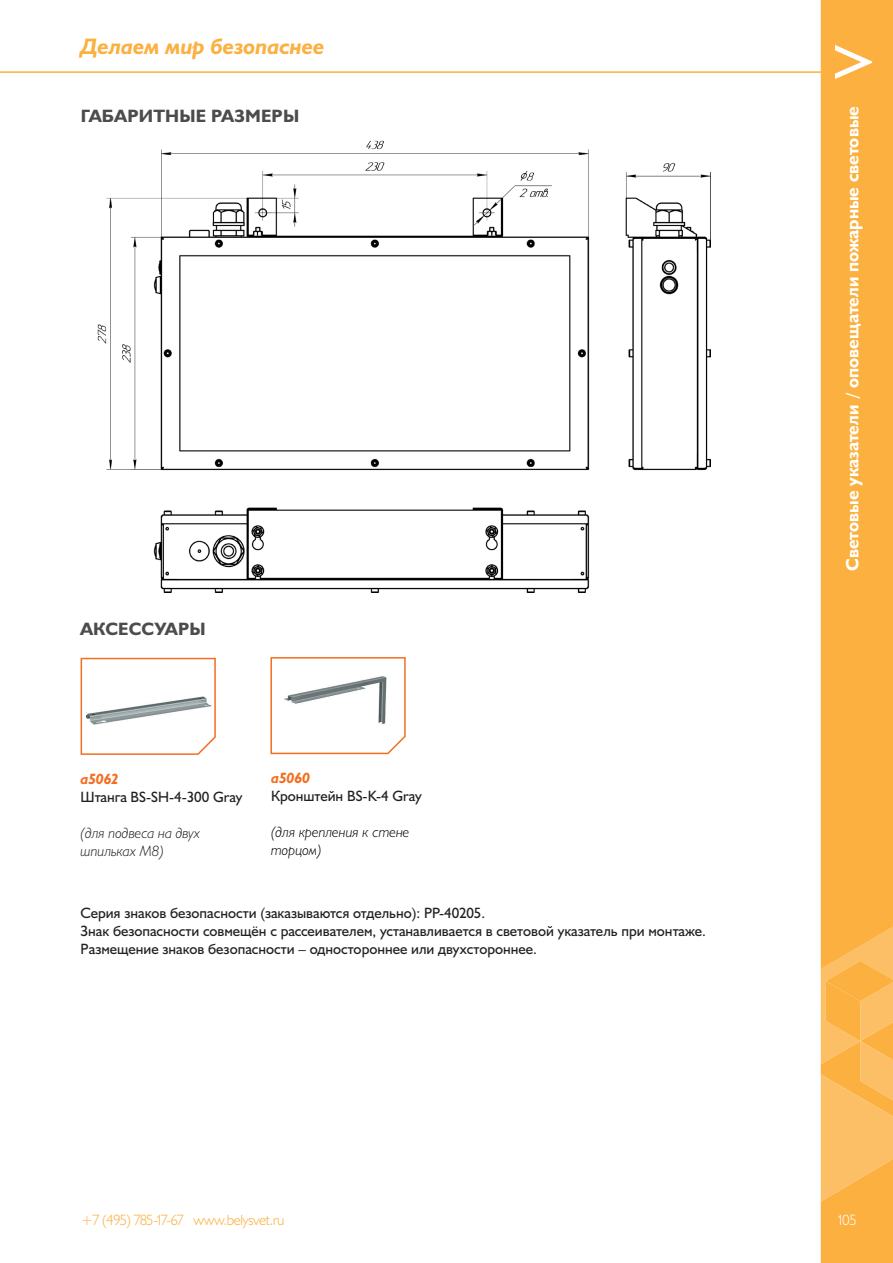
<style>
.page{position:relative;width:893px;height:1263px;background:#fff}
.page>*{position:absolute;margin:0;border:0;box-sizing:border-box;transform-origin:0 0}
.t1{font:54px "Humanist 521 BT";color:#fff}
.t2{font:italic 700 22.5px "Humanist 521 BT";color:#fbb03f}
.t3{font:700 18px "Humanist 521 BT";color:#fff}
.podzag1{font:700 18px "Humanist 521 BT";letter-spacing:.01em;color:#4b4c4d}
.text{font:15px "Humanist 521 BT";color:#231f20}
.t4{font:300 15px "Humanist 521 BT";letter-spacing:-.03em;color:#fbb03f}
.text-2{font:italic 300 15px/18px "Humanist 521 BT";color:#231f20}
.text-3{font:italic 300 15px/18px "Humanist 521 BT";color:#000}
.art_text{font:italic 700 15px "Humanist 521 BT";letter-spacing:-.005em;color:#f36e21}
.t5{font:300 15px "Humanist 521 BT";color:#fff}
</style>
<div class="page">
<div style="left:821px;top:0;width:72px;height:914px;background:#fbb03f"></div>
<svg style="left:821px;top:914px;width:72px;height:349px;background:#fbb751"></svg>
<hr style="left:0;top:71px;width:893px;height:2px;background:#fbb03f">
<svg style="left:80px;top:657px;width:136px;height:98px"></svg>
<svg style="left:270px;top:657px;width:136px;height:98px"></svg>
<img style="left:281px;top:662px;width:112px;height:83px">
<img style="left:97px;top:140px;width:614px;height:452px">
<h2 class="t2" style="left:81px;top:32px;width:245px">Делаем мир безопаснее</h2>
<p class="podzag1" style="left:81px;top:104px;width:220px">ГАБАРИТНЫЕ РАЗМЕРЫ</p>
<p class="podzag1" style="left:80px;top:617px;width:127px">АКСЕССУАРЫ</p>
<p class="art_text" style="left:81px;top:769px;width:40px">a5062</p>
<p class="text" style="left:81px;top:787px;width:163px">Штанга BS-SH-4-300 Gray</p>
<p class="text-2" style="left:81px;top:823px;width:121px">(для подвеса на двух шпильках М8)</p>
<p class="art_text" style="left:271px;top:769px;width:41px">a5060</p>
<p class="text" style="left:271px;top:787px;width:152px">Кронштейн BS-K-4 Gray</p>
<p class="text-3" style="left:271px;top:823px;width:140px">(для крепления к стене торцом)</p>
<p class="text" style="left:81px;top:904px;width:406px">Серия знаков безопасности (заказываются отдельно): PP-40205.</p>
<p class="text" style="left:81px;top:922px;width:627px">Знак безопасности совмещён с рассеивателем, устанавливается в световой указатель при монтаже.</p>
<p class="text" style="left:81px;top:940px;width:458px">Размещение знаков безопасности – одностороннее или двухстороннее.</p>
<p class="t4" style="left:81px;top:1211px;width:205px">+7 (495) 785-17-67 www.belysvet.ru</p>
<h1 class="t1" style="left:820px;top:78px;width:36px;rotate:-90deg">V</h1>
<p class="t3" style="left:841px;top:571px;width:466px;rotate:-90deg">Световые указатели / оповещатели пожарные световые</p>
<p class="t5" style="left:837px;top:1211px;width:22px">105</p>
</div>
